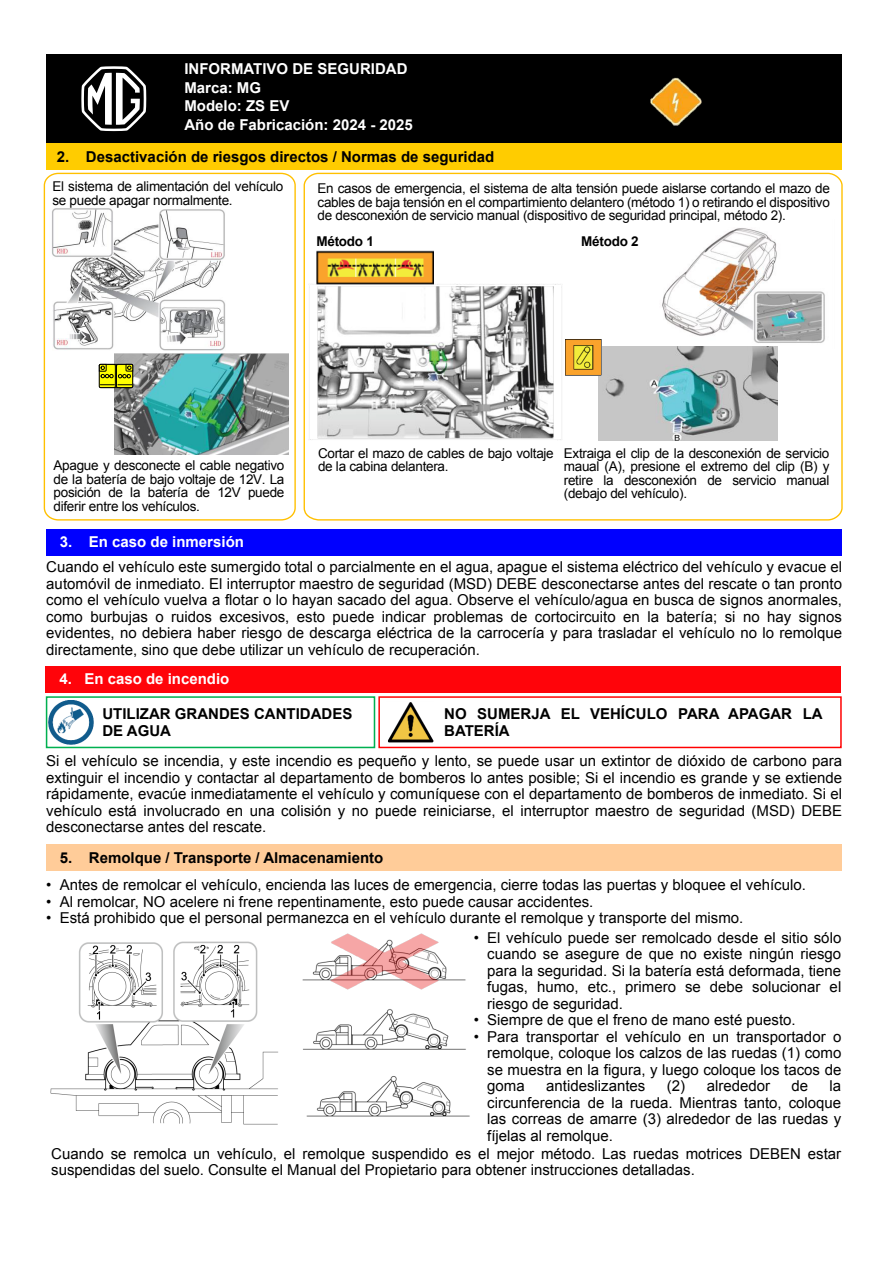
<style>
.page{position:relative;width:893px;height:1263px;background:#fff}
.page>*{position:absolute;margin:0;border:0;box-sizing:border-box;transform-origin:0 0}
.t1{font:15px/16.5px "Arial";color:#000;text-align:justify}
.t2{font:700 15px/16.5px "Arial";color:#000}
.t3{font:700 15px/18.6px "Arial";color:#fff}
.t4{font:13.5px/13.5px "Arial";letter-spacing:-.02em;color:#000;text-align:justify}
.t5{font:700 13.5px "Arial";letter-spacing:-.02em;color:#000}
</style>
<div class="page">
<img style="left:388px;top:702px;width:45px;height:40px">
<img style="left:49px;top:700px;width:45px;height:45px">
<img style="left:50px;top:941px;width:228px;height:184px">
<img style="left:302px;top:961px;width:168px;height:156px">
<img style="left:327px;top:933px;width:115px;height:58px">
<div style="left:378px;top:696px;width:464px;height:52px;border:1px solid #f00"></div>
<div style="left:46px;top:696px;width:329px;height:52px;border:2px solid #00b050"></div>
<div style="left:46px;top:54px;width:796px;height:89px;background:#000"></div>
<img style="left:650px;top:77px;width:52px;height:49px">
<svg style="left:81px;top:66px;width:65px;height:65px"></svg>
<div style="left:46px;top:144px;width:795px;height:26px;background:#fc0"></div>
<div style="left:46px;top:529px;width:796px;height:27px;background:#00f"></div>
<div style="left:46px;top:666px;width:795px;height:26px;background:#ff040a"></div>
<div style="left:46px;top:845px;width:795px;height:26px;background:#fc9"></div>
<svg style="left:43px;top:172px;width:253px;height:349px"></svg>
<svg style="left:303px;top:172px;width:540px;height:349px"></svg>
<p class="t3" style="left:184px;top:60px;width:230px">INFORMATIVO DE SEGURIDAD<br>Marca: MG<br>Modelo: ZS EV<br>Año de Fabricación: 2024 - 2025</p>
<p class="t2" style="left:57px;top:149px;width:439px">2. Desactivación de riesgos directos / Normas de seguridad</p>
<p class="t4" style="left:52px;top:180px;width:232px">El sistema de alimentación del vehículo se puede apagar normalmente.</p>
<p class="t4" style="left:318px;top:182px;width:514px">En casos de emergencia, el sistema de alta tensión puede aislarse cortando el mazo de cables de baja tensión en el compartimiento delantero (método 1) o retirando el dispositivo de desconexión de servicio manual (dispositivo de seguridad principal, método 2).</p>
<p class="t5" style="left:316px;top:233px;width:59px">Método 1</p>
<p class="t5" style="left:581px;top:233px;width:59px">Método 2</p>
<p class="t4" style="left:54px;top:459px;width:232px">Apague y desconecte el cable negativo de la batería de bajo voltaje de 12V. La posición de la batería de 12V puede diferir entre los vehículos.</p>
<p class="t3" style="left:60px;top:533px;width:186px">3. En caso de inmersión</p>
<p class="t4" style="left:318px;top:446px;width:237px">Cortar el mazo de cables de bajo voltaje de la cabina delantera.</p>
<p class="t4" style="left:564px;top:446px;width:267px">Extraiga el clip de la desconexión de servicio maual (A), presione el extremo del clip (B) y retire la desconexión de servicio manual (debajo del vehículo).</p>
<p class="t1" style="left:46px;top:559px;width:797px">Cuando el vehículo este sumergido total o parcialmente en el agua, apague el sistema eléctrico del vehículo y evacue el automóvil de inmediato. El interruptor maestro de seguridad (MSD) DEBE desconectarse antes del rescate o tan pronto como el vehículo vuelva a flotar o lo hayan sacado del agua. Observe el vehículo/agua en busca de signos anormales, como burbujas o ruidos excesivos, esto puede indicar problemas de cortocircuito en la batería; si no hay signos evidentes, no debiera haber riesgo de descarga eléctrica de la carrocería y para trasladar el vehículo no lo remolque directamente, sino que debe utilizar un vehículo de recuperación.</p>
<p class="t3" style="left:59px;top:670px;width:172px">4. En caso de incendio</p>
<p class="t2" style="left:102px;top:706px;width:251px">UTILIZAR GRANDES CANTIDADES<br>DE AGUA</p>
<p class="t2" style="left:444px;top:706px;width:380px">NO SUMERJA EL VEHÍCULO PARA APAGAR LA<br>BATERÍA</p>
<p class="t1" style="left:46px;top:753px;width:798px">Si el vehículo se incendia, y este incendio es pequeño y lento, se puede usar un extintor de dióxido de carbono para extinguir el incendio y contactar al departamento de bomberos lo antes posible; Si el incendio es grande y se extiende rápidamente, evacúe inmediatamente el vehículo y comuníquese con el departamento de bomberos de inmediato. Si el vehículo está involucrado en una colisión y no puede reiniciarse, el interruptor maestro de seguridad (MSD) DEBE desconectarse antes del rescate.</p>
<p class="t2" style="left:60px;top:850px;width:325px">5. Remolque / Transporte / Almacenamiento</p>
<p class="t1" style="left:46px;top:877px;width:761px">• Antes de remolcar el vehículo, encienda las luces de emergencia, cierre todas las puertas y bloquee el vehículo.</p>
<p class="t1" style="left:46px;top:894px;width:549px">• Al remolcar, NO acelere ni frene repentinamente, esto puede causar accidentes.</p>
<p class="t1" style="left:46px;top:910px;width:699px">• Está prohibido que el personal permanezca en el vehículo durante el remolque y transporte del mismo.</p>
<p class="t1" style="left:487px;top:929px;width:356px;text-indent:-14px">• El vehículo puede ser remolcado desde el sitio sólo cuando se asegure de que no existe ningún riesgo para la seguridad. Si la batería está deformada, tiene fugas, humo, etc., primero se debe solucionar el riesgo de seguridad.</p>
<p class="t1" style="left:474px;top:1012px;width:324px">• Siempre de que el freno de mano esté puesto.</p>
<p class="t1" style="left:487px;top:1028px;width:356px;text-indent:-14px">• Para transportar el vehículo en un transportador o remolque, coloque los calzos de las ruedas (1) como se muestra en la figura, y luego coloque los tacos de goma</p>
<p class="t1" style="left:546px;top:1078px;width:101px">antideslizantes</p>
<p class="t1" style="left:667px;top:1078px;width:105px">(2) alrededor</p>
<p class="t1" style="left:792px;top:1078px;width:18px">de</p>
<p class="t1" style="left:487px;top:1078px;width:356px;text-indent:342px">la circunferencia de la rueda. Mientras tanto, coloque las correas de amarre (3) alrededor de las ruedas y fíjelas al remolque.</p>
<p class="t1" style="left:51px;top:1145px;width:791px">Cuando se remolca un vehículo, el remolque suspendido es el mejor método. Las ruedas motrices DEBEN estar suspendidas del suelo. Consulte el Manual del Propietario para obtener instrucciones detalladas.</p>
</div>
